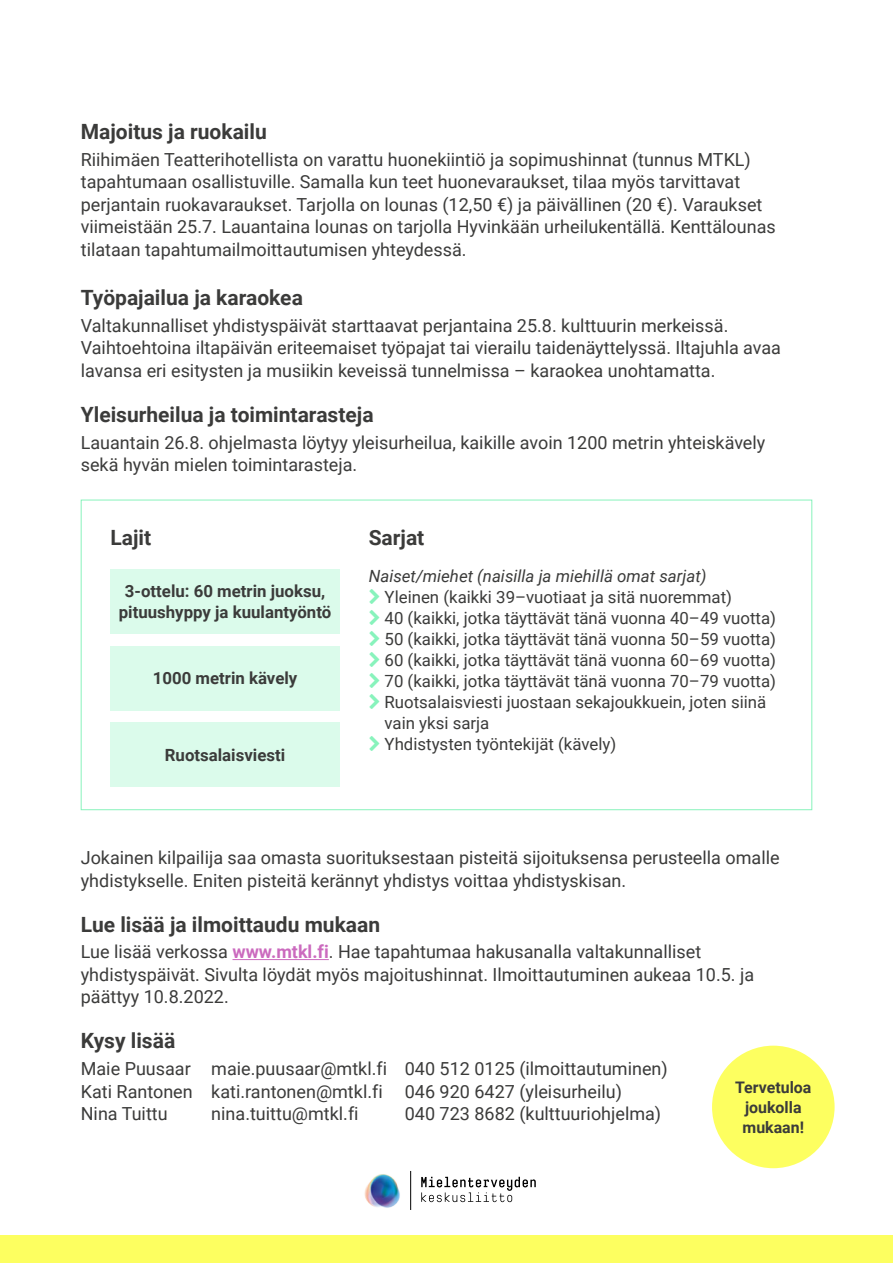
<style>
.page{position:relative;width:893px;height:1263px;background:#fff}
.page>*{position:absolute;margin:0;border:0;box-sizing:border-box;transform-origin:0 0}
.t1{font:700 21px "Roboto";color:#3b3b3a}
.t2{font:18px/22.5px "Roboto";color:#3b3b3a}
.t3{font:16.8px/21px "Roboto";color:#3b3b3a}
.t4{font:700 16.8px/21px "Roboto";color:#3b3b3a;text-align:center}
.t5{font:italic 16.8px "Roboto";color:#3b3b3a}
.t6{font:700 15.9px/20px "Roboto";color:#3b3b3a;text-align:center}
.s1{font-weight:700;color:#cb6abe}
</style>
<div class="page">
<hr style="left:410px;top:1171px;width:1px;height:39px;background:#000">
<svg style="left:421px;top:1177px;width:115px;height:25px"></svg>
<img style="left:364px;top:1174px;width:36px;height:34px">
<div style="left:712px;top:1046px;width:123px;height:122px;background:#fdff60;border-radius:50%"></div>
<hr style="left:232px;top:959px;width:97px;height:1px;background:#cb6abe">
<div style="left:111px;top:569px;width:229px;height:64px;background:#dbfbeb"></div>
<div style="left:111px;top:646px;width:229px;height:64px;background:#dbfbeb"></div>
<div style="left:111px;top:723px;width:229px;height:64px;background:#dbfbeb"></div>
<div style="left:0;top:1235px;width:893px;height:28px;background:#fdff60"></div>
<p class="t1" style="left:81px;top:117px;width:188px">Majoitus ja ruokailu</p>
<p class="t2" style="left:81px;top:147px;width:696px">Riihimäen Teatterihotellista on varattu huonekiintiö ja sopimushinnat (tunnus MTKL) tapahtumaan osallistuville. Samalla kun teet huonevaraukset, tilaa myös tarvittavat perjantain ruokavaraukset. Tarjolla on lounas (12,50 €) ja päivällinen (20 €). Varaukset viimeistään 25.7. Lauantaina lounas on tarjolla Hyvinkään urheilukentällä. Kenttälounas tilataan tapahtumailmoittautumisen yhteydessä.</p>
<p class="t1" style="left:81px;top:283px;width:224px">Työpajailua ja karaokea</p>
<p class="t2" style="left:81px;top:313px;width:702px">Valtakunnalliset yhdistyspäivät starttaavat perjantaina 25.8. kulttuurin merkeissä.<br>Vaihtoehtoina iltapäivän eriteemaiset työpajat tai vierailu taidenäyttelyssä. Iltajuhla avaa lavansa eri esitysten ja musiikin keveissä tunnelmissa – karaokea unohtamatta.</p>
<p class="t1" style="left:81px;top:400px;width:294px">Yleisurheilua ja toimintarasteja</p>
<p class="t2" style="left:81px;top:430px;width:686px">Lauantain 26.8. ohjelmasta löytyy yleisurheilua, kaikille avoin 1200 metrin yhteiskävely sekä hyvän mielen toimintarasteja.</p>
<p class="t1" style="left:111px;top:523px;width:42px">Lajit</p>
<p class="t1" style="left:369px;top:523px;width:57px">Sarjat</p>
<p class="t4" style="left:119px;top:580px;width:214px">3-ottelu: 60 metrin juoksu, pituushyppy ja kuulantyöntö</p>
<p class="t4" style="left:153px;top:667px;width:146px">1000 metrin kävely</p>
<p class="t4" style="left:165px;top:744px;width:122px">Ruotsalaisviesti</p>
<p class="t5" style="left:369px;top:564px;width:339px">Naiset/miehet (naisilla ja miehillä omat sarjat)</p>
<p class="t3" style="left:385px;top:586px;width:393px">Yleinen (kaikki 39–vuotiaat ja sitä nuoremmat)<br>40 (kaikki, jotka täyttävät tänä vuonna 40–49 vuotta)<br>50 (kaikki, jotka täyttävät tänä vuonna 50–59 vuotta)<br>60 (kaikki, jotka täyttävät tänä vuonna 60–69 vuotta)<br>70 (kaikki, jotka täyttävät tänä vuonna 70–79 vuotta)<br>Ruotsalaisviesti juostaan sekajoukkuein, joten siinä vain yksi sarja<br>Yhdistysten työntekijät (kävely)</p>
<p class="t2" style="left:81px;top:846px;width:700px">Jokainen kilpailija saa omasta suorituksestaan pisteitä sijoituksensa perusteella omalle yhdistykselle. Eniten pisteitä kerännyt yhdistys voittaa yhdistyskisan.</p>
<p class="t1" style="left:81px;top:909px;width:301px">Lue lisää ja ilmoittaudu mukaan</p>
<p class="t2" style="left:81px;top:940px;width:675px">Lue lisää verkossa <span class="s1">www.mtkl.fi</span>. Hae tapahtumaa hakusanalla valtakunnalliset yhdistyspäivät. Sivulta löydät myös majoitushinnat. Ilmoittautuminen aukeaa 10.5. ja päättyy 10.8.2022.</p>
<p class="t1" style="left:81px;top:1026px;width:96px">Kysy lisää</p>
<p class="t2" style="left:81px;top:1057px;width:588px">Maie Puusaar maie.puusaar@mtkl.fi 040 512 0125 (ilmoittautuminen)<br>Kati Rantonen kati.rantonen@mtkl.fi 046 920 6427 (yleisurheilu)<br>Nina Tuittu</p>
<p class="t6" style="left:735px;top:1077px;width:78px">Tervetuloa joukolla mukaan!</p>
<p class="t2" style="left:211px;top:1102px;width:149px">nina.tuittu@mtkl.fi</p>
<p class="t2" style="left:405px;top:1102px;width:258px">040 723 8682 (kulttuuriohjelma)</p>
</div>
